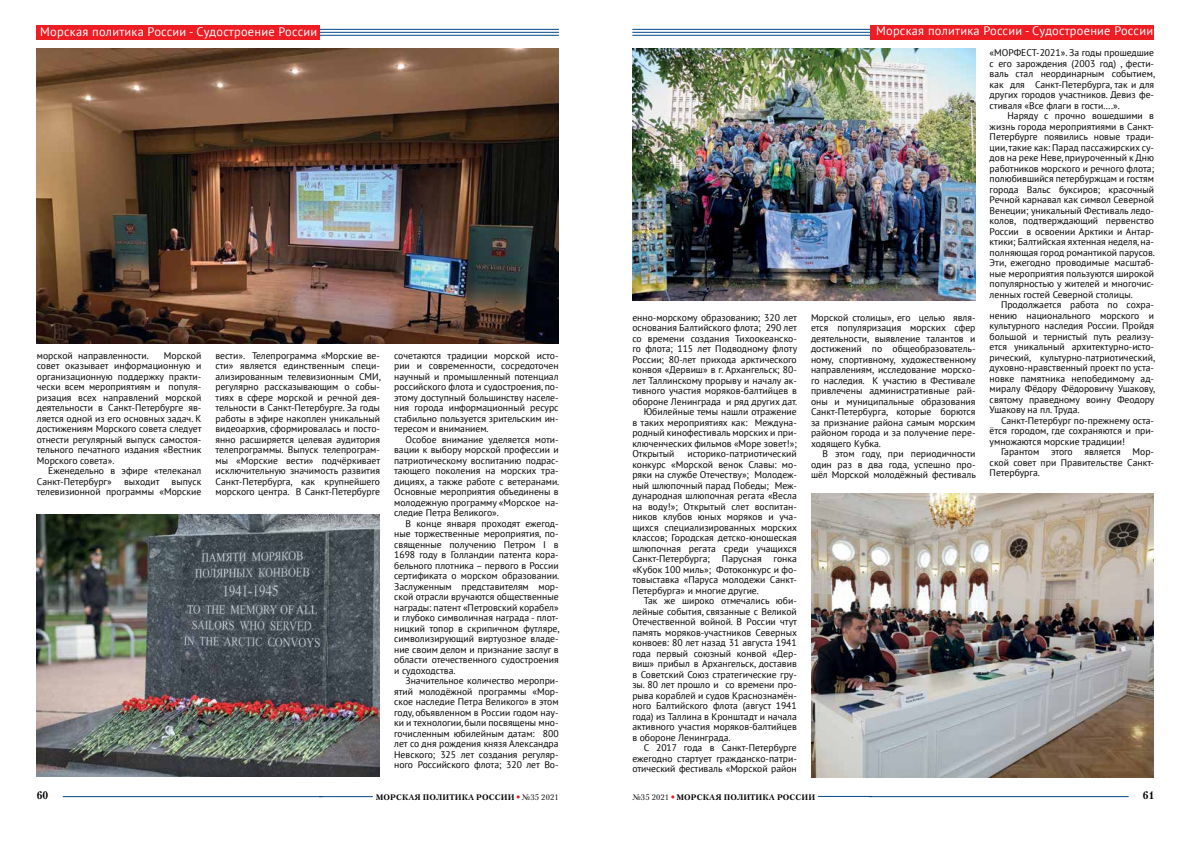
<style>
.page{position:relative;width:1191px;height:842px;background:#fff}
.page>*{position:absolute;margin:0;border:0;box-sizing:border-box;transform-origin:0 0}
.t1{font:12.4px "PT Sans";letter-spacing:.02em;color:#fff}
.t2{font:700 11px "Petersburg C";color:#000}
.t3{font:9.6px/10.5px "PT Sans";color:#000;text-align:justify}
.t4{font:700 8px "Petersburg C";letter-spacing:.02em;color:#000}
.s1{font-weight:400}
</style>
<div class="page">
<hr style="left:632px;top:29px;width:371px;height:1px;background:#004689">
<hr style="left:632px;top:32px;width:371px;height:1px;background:#004689">
<hr style="left:632px;top:35px;width:371px;height:1px;background:#004689">
<div style="left:870px;top:25px;width:284px;height:14px;background:#ed1d24"></div>
<hr style="left:188px;top:29px;width:371px;height:1px;background:#004689">
<hr style="left:188px;top:32px;width:371px;height:1px;background:#004689">
<hr style="left:188px;top:35px;width:371px;height:1px;background:#004689">
<div style="left:36px;top:25px;width:283px;height:14px;background:#ed1d24"></div>
<hr style="left:868px;top:796px;width:260px;height:1px;background:#004689">
<hr style="left:63px;top:796px;width:259px;height:1px;background:#004689">
<hr style="left:818px;top:796px;width:54px;height:1px;background:#004689">
<hr style="left:319px;top:796px;width:54px;height:1px;background:#004689">
<img style="left:36px;top:49px;width:522px;height:294px">
<img style="left:811px;top:493px;width:342px;height:284px">
<img style="left:632px;top:49px;width:343px;height:251px">
<img style="left:36px;top:514px;width:344px;height:262px">
<p class="t1" style="left:40px;top:24px;width:278px">Морская политика России - Судостроение России</p>
<p class="t3" style="left:37px;top:350px;width:166px;text-indent:127px">Морской совет оказывает информационную и организационную поддержку практи&shy;чески всем мероприятиям и популя&shy;ризация всех направлений морской деятельности в Санкт-Петербурге яв&shy;ляется одной из его основных задач. К достижениям Морского совета следует отнести регулярный выпуск самостоя&shy;тельного печатного издания «Вестник Морского совета».</p>
<p class="t3" style="left:37px;top:465px;width:166px;text-indent:11px">Еженедельно в эфире «телеканал<br>Санкт-Петербург»</p>
<p class="t3" style="left:37px;top:350px;width:113px">морской направленности.</p>
<p class="t3" style="left:37px;top:476px;width:166px;text-align:right">выходит выпуск<br>телевизионной программы «Морские</p>
<p class="t3" style="left:215px;top:350px;width:167px">вести». Телепрограмма «Морские ве&shy;сти» является единственным специ&shy;ализированным телевизионным СМИ, регулярно рассказывающим о собы&shy;тиях в сфере морской и речной дея&shy;тельности в Санкт-Петербурге. За годы работы в эфире накоплен уникальный видеоархив, сформировалась и посто&shy;янно расширяется целевая аудитория телепрограммы. Выпуск телепрограм&shy;мы «Морские вести» подчёркивает исключительную значимость развития Санкт-Петербурга, как крупнейшего морского центра. В Санкт-Петербурге</p>
<p class="t3" style="left:394px;top:350px;width:166px">сочетаются традиции морской исто&shy;рии и современности, сосредоточен научный и промышленный потенциал российского флота и судостроения, по&shy;этому доступный большинству населе&shy;ния города информационный ресурс стабильно пользуется зрительским ин&shy;тересом и вниманием.</p>
<p class="t3" style="left:394px;top:434px;width:167px;text-indent:11px">Особое внимание уделяется моти&shy;вации к выбору морской профессии и патриотическому воспитанию подрас&shy;тающего поколения на морских тра&shy;дициях, а также работе с ветеранами.<br>Основные мероприятия объединены в молодежную программу «Морское на&shy;следие Петра Великого».</p>
<p class="t3" style="left:394px;top:518px;width:167px;text-indent:11px">В конце января проходят ежегод&shy;ные торжественные мероприятия, по&shy;священные получению Петром I в 1698 году в Голландии патента кора&shy;бельного плотника – первого в России сертификата о морском образовании.<br>Заслуженным представителям мор&shy;ской отрасли вручаются общественные награды: патент «Петровский корабел» и глубоко символичная награда - плот&shy;ницкий топор в скрипичном футляре, символизирующий виртуозное владе&shy;ние своим делом и признание заслуг в области отечественного судостроения и судоходства.</p>
<p class="t3" style="left:394px;top:675px;width:166px;text-indent:11px">Значительное количество меропри&shy;ятий молодёжной программы «Мор&shy;ское наследие Петра Великого» в этом году, объявленном в России годом нау&shy;ки и технологии, были посвящены мно&shy;гочисленным юбилейным датам: 800 лет со дня рождения князя Александра Невского; 325 лет создания регуляр&shy;ного Российского флота; 320 лет Во-</p>
<p class="t3" style="left:632px;top:312px;width:166px">енно-морскому образованию; 320 лет</p>
<p class="t3" style="left:632px;top:322px;width:166px">основания Балтийского флота; 290 лет</p>
<p class="t3" style="left:632px;top:333px;width:166px">со времени создания Тихоокеанско-</p>
<p class="t3" style="left:632px;top:343px;width:166px">го флота; 115 лет Подводному флоту</p>
<p class="t3" style="left:632px;top:354px;width:166px">России; 80-лет прихода арктического</p>
<p class="t3" style="left:632px;top:364px;width:166px">конвоя «Дервиш» в г. Архангельск; 80-</p>
<p class="t3" style="left:632px;top:375px;width:166px">лет Таллинскому прорыву и началу ак-</p>
<p class="t3" style="left:632px;top:385px;width:166px">тивного участия моряков-балтийцев в</p>
<p class="t3" style="left:632px;top:396px;width:166px">обороне Ленинграда и ряд других дат.</p>
<p class="t3" style="left:643px;top:406px;width:155px">Юбилейные темы нашли отражение</p>
<p class="t3" style="left:632px;top:417px;width:166px">в таких мероприятиях как: Междуна-</p>
<p class="t3" style="left:632px;top:427px;width:166px">родный кинофестиваль морских и при-</p>
<p class="t3" style="left:632px;top:438px;width:166px">ключенческих фильмов «Море зовет!»;</p>
<p class="t3" style="left:632px;top:448px;width:44px">Открытый</p>
<p class="t3" style="left:632px;top:448px;width:166px;text-indent:55px">историко-патриотический конкурс «Морской венок Славы: мо&shy;ряки на службе Отечеству»; Молодеж&shy;ный шлюпочный парад Победы; Меж&shy;дународная шлюпочная регата «Весла на воду!»; Открытый слет воспитан&shy;ников клубов юных моряков и уча&shy;щихся специализированных морских классов; Городская детско-юношеская шлюпочная регата среди учащихся Санкт-Петербурга; Парусная гонка «Кубок 100 миль»; Фотоконкурс и фо&shy;товыставка «Паруса молодежи Санкт-Петербурга» и многие другие.</p>
<p class="t3" style="left:632px;top:595px;width:166px;text-indent:11px">Так же широко отмечались юби&shy;лейные события, связанные с Великой Отечественной войной. В России чтут память моряков-участников Северных конвоев: 80 лет назад 31 августа 1941 года первый союзный конвой «Дер&shy;виш» прибыл в Архангельск, доставив в Советский Союз стратегические гру&shy;зы. 80 лет прошло и со времени про&shy;рыва кораблей и судов Краснознамён&shy;ного Балтийского флота (август 1941 года) из Таллина в Кронштадт и начала активного участия моряков-балтийцев в обороне Ленинграда.</p>
<p class="t3" style="left:632px;top:742px;width:166px;text-indent:11px">С 2017 года в Санкт-Петербурге ежегодно стартует гражданско-патри&shy;отический фестиваль «Морской район</p>
<p class="t1" style="left:876px;top:23px;width:278px">Морская политика России - Судостроение России</p>
<p class="t3" style="left:811px;top:312px;width:166px">Морской столицы», его целью явля&shy;ется популяризация морских сфер деятельности, выявление талантов и достижений по общеобразователь&shy;ному, спортивному, художественному направлениям, исследование морско&shy;го наследия. К участию в Фестивале привлечены административные рай&shy;оны и муниципальные образования Санкт-Петербурга, которые борются за признание района самым морским районом города и за получение пере&shy;ходящего Кубка.</p>
<p class="t3" style="left:811px;top:448px;width:166px;text-indent:11px">В этом году, при периодичности один раз в два года, успешно про&shy;шёл Морской молодёжный фестиваль</p>
<p class="t3" style="left:989px;top:47px;width:167px">«МОРФЕСТ-2021». За годы прошедшие с его зарождения (2003 год) , фести&shy;валь стал неординарным событием, как для Санкт-Петербурга, так и для других городов участников. Девиз фе&shy;стиваля «Все флаги в гости….».</p>
<p class="t3" style="left:989px;top:110px;width:167px;text-indent:18px">Наряду с прочно вошедшими в жизнь города мероприятиями в Санкт-Петербурге появились новые тради&shy;ции, такие как: Парад пассажирских су&shy;дов на реке Неве, приуроченный к Дню работников морского и речного флота; полюбившийся петербуржцам и гостям города Вальс буксиров; красочный Речной карнавал как символ Северной Венеции; уникальный Фестиваль ледо&shy;колов, подтверждающий первенство России в освоении Арктики и Антар&shy;ктики; Балтийская яхтенная неделя, на&shy;полняющая город романтикой парусов.<br>Эти, ежегодно проводимые масштаб&shy;ные мероприятия пользуются широкой популярностью у жителей и многочис&shy;ленных гостей Северной столицы.</p>
<p class="t3" style="left:989px;top:299px;width:167px;text-indent:11px">Продолжается работа по сохра&shy;нению национального морского и культурного наследия России. Пройдя большой и тернистый путь реализу&shy;ется уникальный архитектурно-исто&shy;рический, культурно-патриотический, духовно-нравственный проект по уста&shy;новке памятника непобедимому ад&shy;миралу Фёдору Фёдоровичу Ушакову, святому праведному воину Феодору Ушакову на пл. Труда.</p>
<p class="t3" style="left:989px;top:415px;width:166px;text-indent:11px">Санкт-Петербург по-прежнему оста&shy;ётся городом, где сохраняются и при&shy;умножаются морские традиции!</p>
<p class="t3" style="left:989px;top:446px;width:166px;text-indent:11px">Гарантом этого является Мор&shy;ской совет при Правительстве Санкт-Петербурга.</p>
<p class="t2" style="left:37px;top:789px;width:13px">60</p>
<p class="t4" style="left:376px;top:792px;width:184px">МОРСКАЯ ПОЛИТИКА РОССИИ <span class="s1">№35 2021</span></p>
<p class="t4" style="left:632px;top:792px;width:184px"><span class="s1">№35 2021</span> МОРСКАЯ ПОЛИТИКА РОССИИ</p>
<p class="t2" style="left:1142px;top:789px;width:13px">61</p>
</div>
